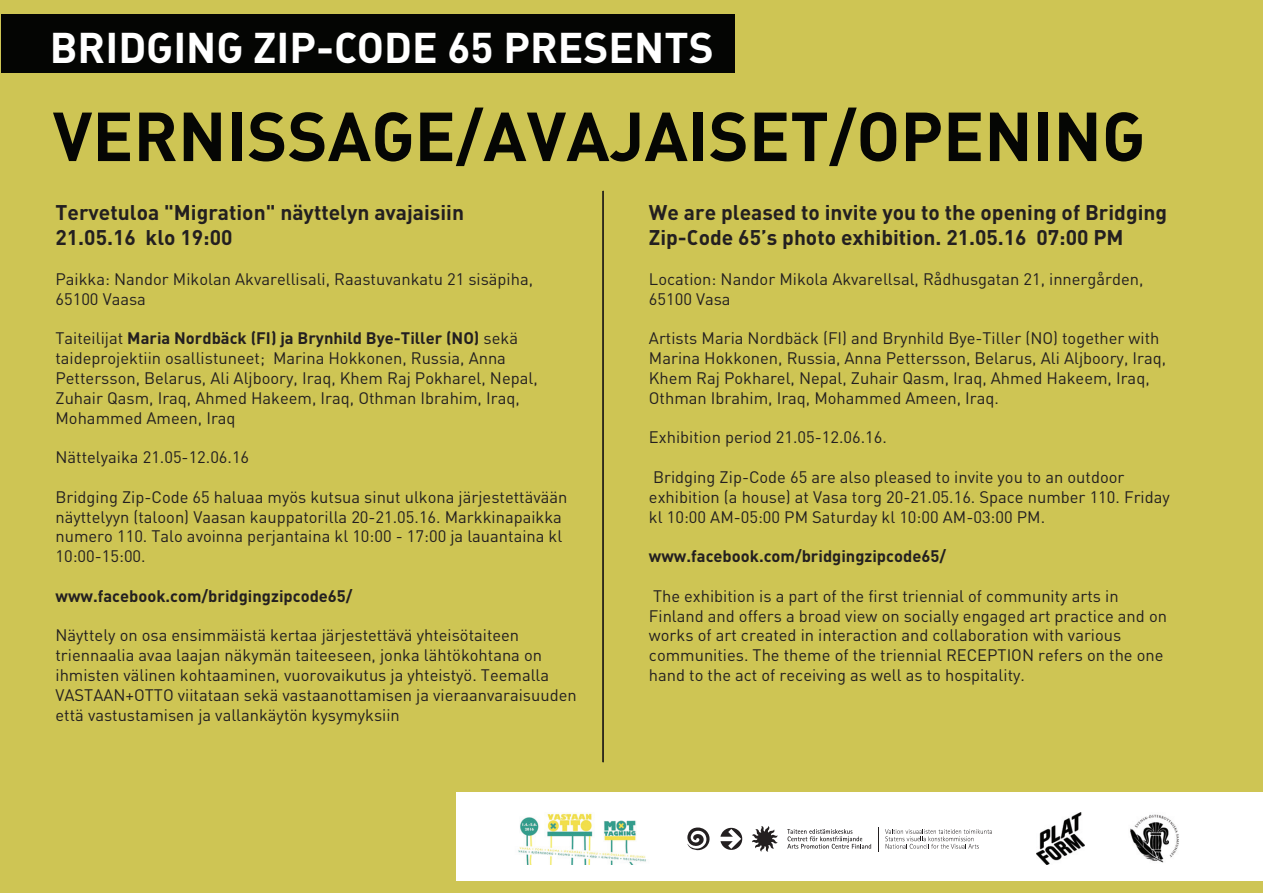
<style>
.page{position:relative;width:1263px;height:893px;background:#cec554}
.page>*{position:absolute;margin:0;border:0;box-sizing:border-box;transform-origin:0 0}
.t1{font:700 68.1px "DIN";color:#050604}
.t2{font:700 42.45px "DIN";color:#fff}
.t3{font:700 21px/25.2px "DIN";color:#231f20}
.t4{font:16.5px/19.8px "DIN";color:#231f20}
.t5{font:700 16.5px "DIN";color:#231f20}
.s1{font-weight:700}
</style>
<div class="page">
<div style="left:456px;top:792px;width:807px;height:89px;background:#fff"></div>
<div style="left:1px;top:14px;width:733px;height:59px;background:#040503"></div>
<img style="left:518px;top:813px;width:128px;height:51px">
<svg style="left:787px;top:829px;width:84px;height:20px"></svg>
<svg style="left:720px;top:827px;width:23px;height:23px"></svg>
<svg style="left:687px;top:827px;width:23px;height:24px"></svg>
<svg style="left:752px;top:826px;width:26px;height:26px"></svg>
<svg style="left:885px;top:829px;width:107px;height:20px"></svg>
<img style="left:1036px;top:813px;width:49px;height:51px">
<img style="left:1130px;top:814px;width:49px;height:49px">
<hr style="left:602px;top:191px;width:2px;height:571px;background:#0d0b11">
<h2 class="t2" style="left:50px;top:20px;width:665px">BRIDGING ZIP-CODE 65 PRESENTS</h2>
<h1 class="t1" style="left:53px;top:92px;width:1094px">VERNISSAGE/AVAJAISET/OPENING</h1>
<p class="t3" style="left:56px;top:199px;width:410px">Tervetuloa "Migration" näyttelyn avajaisiin<br>21.05.16 klo 19:00</p>
<p class="t4" style="left:56px;top:269px;width:479px">Paikka: Nandor Mikolan Akvarellisali, Raastuvankatu 21 sisäpiha,<br>65100 Vaasa</p>
<p class="t4" style="left:56px;top:328px;width:484px">Taiteilijat <span class="s1">Maria Nordbäck (FI) ja Brynhild Bye-Tiller (NO)</span> sekä taideprojektiin osallistuneet; Marina Hokkonen, Russia, Anna Pettersson, Belarus, Ali Aljboory, Iraq, Khem Raj Pokharel, Nepal, Zuhair Qasm, Iraq, Ahmed Hakeem, Iraq, Othman Ibrahim, Iraq, Mohammed Ameen, Iraq</p>
<p class="t4" style="left:56px;top:447px;width:195px">Nättelyaika 21.05-12.06.16</p>
<p class="t4" style="left:56px;top:487px;width:513px">Bridging Zip-Code 65 haluaa myös kutsua sinut ulkona järjestettävään näyttelyyn (taloon) Vaasan kauppatorilla 20-21.05.16. Markkinapaikka numero 110. Talo avoinna perjantaina kl 10:00 - 17:00 ja lauantaina kl 10:00-15:00.</p>
<p class="t5" style="left:56px;top:585px;width:299px">www.facebook.com/bridgingzipcode65/</p>
<p class="t4" style="left:56px;top:625px;width:523px">Näyttely on osa ensimmäistä kertaa järjestettävä yhteisötaiteen triennaalia avaa laajan näkymän taiteeseen, jonka lähtökohtana on ihmisten välinen kohtaaminen, vuorovaikutus ja yhteistyö. Teemalla VASTAAN+OTTO viitataan sekä vastaanottamisen ja vieraanvaraisuuden että vastustamisen ja vallankäytön kysymyksiin</p>
<p class="t3" style="left:649px;top:199px;width:520px">We are pleased to invite you to the opening of Bridging<br>Zip-Code 65’s photo exhibition. 21.05.16 07:00 PM</p>
<p class="t4" style="left:649px;top:269px;width:496px">Location: Nandor Mikola Akvarellsal, Rådhusgatan 21, innergården,<br>65100 Vasa</p>
<p class="t4" style="left:649px;top:328px;width:519px">Artists Maria Nordbäck (FI) and Brynhild Bye-Tiller (NO) together with Marina Hokkonen, Russia, Anna Pettersson, Belarus, Ali Aljboory, Iraq, Khem Raj Pokharel, Nepal, Zuhair Qasm, Iraq, Ahmed Hakeem, Iraq, Othman Ibrahim, Iraq, Mohammed Ameen, Iraq.</p>
<p class="t4" style="left:649px;top:427px;width:239px">Exhibition period 21.05-12.06.16.</p>
<p class="t4" style="left:649px;top:467px;width:522px">Bridging Zip-Code 65 are also pleased to invite you to an outdoor exhibition (a house) at Vasa torg 20-21.05.16. Space number 110. Friday kl 10:00 AM-05:00 PM Saturday kl 10:00 AM-03:00 PM.</p>
<p class="t5" style="left:649px;top:545px;width:299px">www.facebook.com/bridgingzipcode65/</p>
<p class="t4" style="left:649px;top:586px;width:520px">The exhibition is a part of the first triennial of community arts in Finland and offers a broad view on socially engaged art practice and on works of art created in interaction and collaboration with various communities. The theme of the triennial RECEPTION refers on the one hand to the act of receiving as well as to hospitality.</p>
</div>
